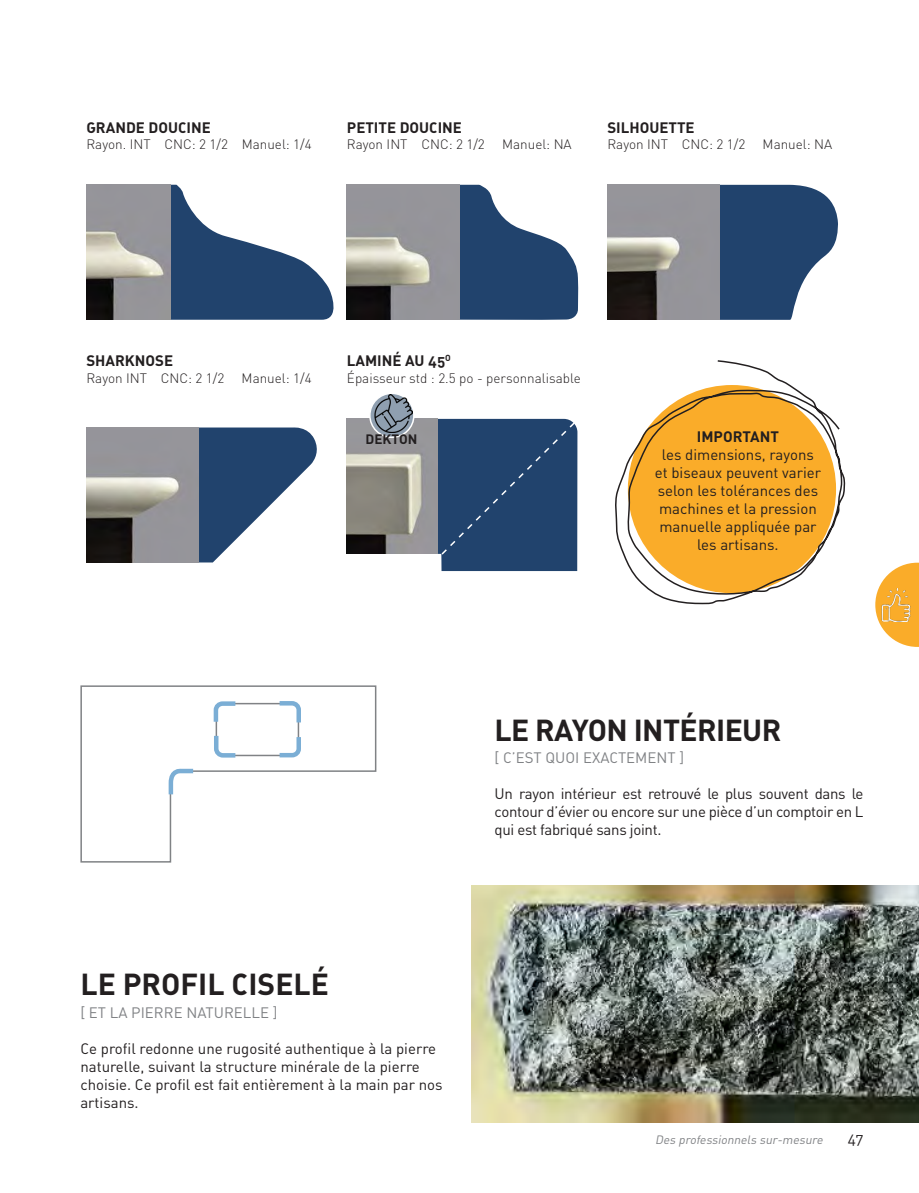
<style>
.page{position:relative;width:919px;height:1193px;background:#fff}
.page>*{position:absolute;margin:0;border:0;box-sizing:border-box;transform-origin:0 0}
.t1{font:30px "DIN Bold Alternate";letter-spacing:-.02em;color:#231f20}
.t2{font:30px "DIN Bold Alternate";color:#231f20}
.t3{font:15px/18px "DIN Regular Alternate";color:#231f20}
.t4{font:15px "DIN Bold Alternate";color:#231f20}
.t5{font:15px "DIN Regular Alternate";color:#808285}
.t6{font:300 13.5px "DIN";color:#231f20}
.t7{font:13.5px "DIN Bold Alternate";color:#231f20}
.t8{font:italic 12px "DIN Regular Alternate";color:#808285}
</style>
<div class="page">
<svg style="left:170px;top:185px;width:164px;height:135px"></svg>
<img style="left:86px;top:185px;width:84px;height:135px">
<svg style="left:459px;top:185px;width:119px;height:135px"></svg>
<img style="left:347px;top:185px;width:112px;height:135px">
<svg style="left:720px;top:185px;width:118px;height:135px"></svg>
<img style="left:607px;top:185px;width:113px;height:135px">
<svg style="left:199px;top:427px;width:118px;height:135px"></svg>
<img style="left:86px;top:427px;width:113px;height:135px">
<img style="left:347px;top:419px;width:59px;height:135px">
<svg style="left:406px;top:419px;width:171px;height:152px;background:#3d587a"></svg>
<img style="left:472px;top:885px;width:447px;height:238px">
<svg style="left:80px;top:685px;width:297px;height:178px"></svg>
<svg style="left:166px;top:766px;width:32px;height:33px"></svg>
<div style="left:216px;top:703px;width:83px;height:53px;border:2px solid #808285;border-radius:7px"></div>
<svg style="left:275px;top:699px;width:28px;height:28px"></svg>
<svg style="left:275px;top:733px;width:28px;height:27px"></svg>
<svg style="left:211px;top:699px;width:29px;height:61px"></svg>
<svg style="left:612px;top:360px;width:234px;height:638px"></svg>
<svg style="left:370px;top:393px;width:44px;height:44px"></svg>
<div style="left:369px;top:393px;width:46px;height:45px;border:2px solid #fff;border-radius:50%"></div>
<img style="left:374px;top:395px;width:38px;height:38px">
<svg style="left:875px;top:563px;width:44px;height:84px"></svg>
<img style="left:880px;top:588px;width:33px;height:33px">
<p class="t4" style="left:86px;top:118px;width:126px">GRANDE DOUCINE</p>
<p class="t6" style="left:86px;top:136px;width:227px">Rayon. INT CNC: 2 1/2 Manuel: 1/4</p>
<p class="t4" style="left:347px;top:118px;width:117px">PETITE DOUCINE</p>
<p class="t6" style="left:347px;top:136px;width:139px">Rayon INT CNC: 2 1/2</p>
<p class="t6" style="left:502px;top:136px;width:71px">Manuel: NA</p>
<p class="t4" style="left:607px;top:118px;width:89px">SILHOUETTE</p>
<p class="t6" style="left:607px;top:136px;width:139px">Rayon INT CNC: 2 1/2</p>
<p class="t6" style="left:763px;top:136px;width:71px">Manuel: NA</p>
<p class="t4" style="left:86px;top:351px;width:88px">SHARKNOSE</p>
<p class="t6" style="left:86px;top:369px;width:139px">Rayon INT CNC: 2 1/2</p>
<p class="t6" style="left:242px;top:369px;width:71px">Manuel: 1/4</p>
<p class="t4" style="left:347px;top:351px;width:105px">LAMINÉ AU 45<sup>O</sup></p>
<p class="t6" style="left:347px;top:369px;width:235px">Épaisseur std : 2.5 po - personnalisable</p>
<p class="t7" style="left:366px;top:430px;width:53px">DEKTON</p>
<p class="t4" style="left:697px;top:427px;width:84px">IMPORTANT</p>
<p class="t3" style="left:655px;top:445px;width:168px;text-align:center">les dimensions, rayons et biseaux peuvent varier selon les tolérances des machines et la pression manuelle appliquée par les artisans.</p>
<p class="t1" style="left:495px;top:710px;width:288px">LE RAYON INTÉRIEUR</p>
<p class="t5" style="left:495px;top:748px;width:191px">[ C’EST QUOI EXACTEMENT ]</p>
<p class="t3" style="left:495px;top:784px;width:370px;text-align:justify">Un rayon intérieur est retrouvé le plus souvent dans le contour d’évier ou encore sur une pièce d’un comptoir en L qui est fabriqué sans joint.</p>
<p class="t2" style="left:80px;top:965px;width:250px">LE PROFIL CISELÉ</p>
<p class="t5" style="left:80px;top:1003px;width:199px">[ ET LA PIERRE NATURELLE ]</p>
<p class="t3" style="left:80px;top:1039px;width:364px">Ce profil redonne une rugosité authentique à la pierre naturelle, suivant la structure minérale de la pierre choisie. Ce profil est fait entièrement à la main par nos artisans.</p>
<p class="t8" style="left:655px;top:1132px;width:172px">Des professionnels sur-mesure</p>
<p class="t3" style="left:848px;top:1129px;width:17px">47</p>
</div>
